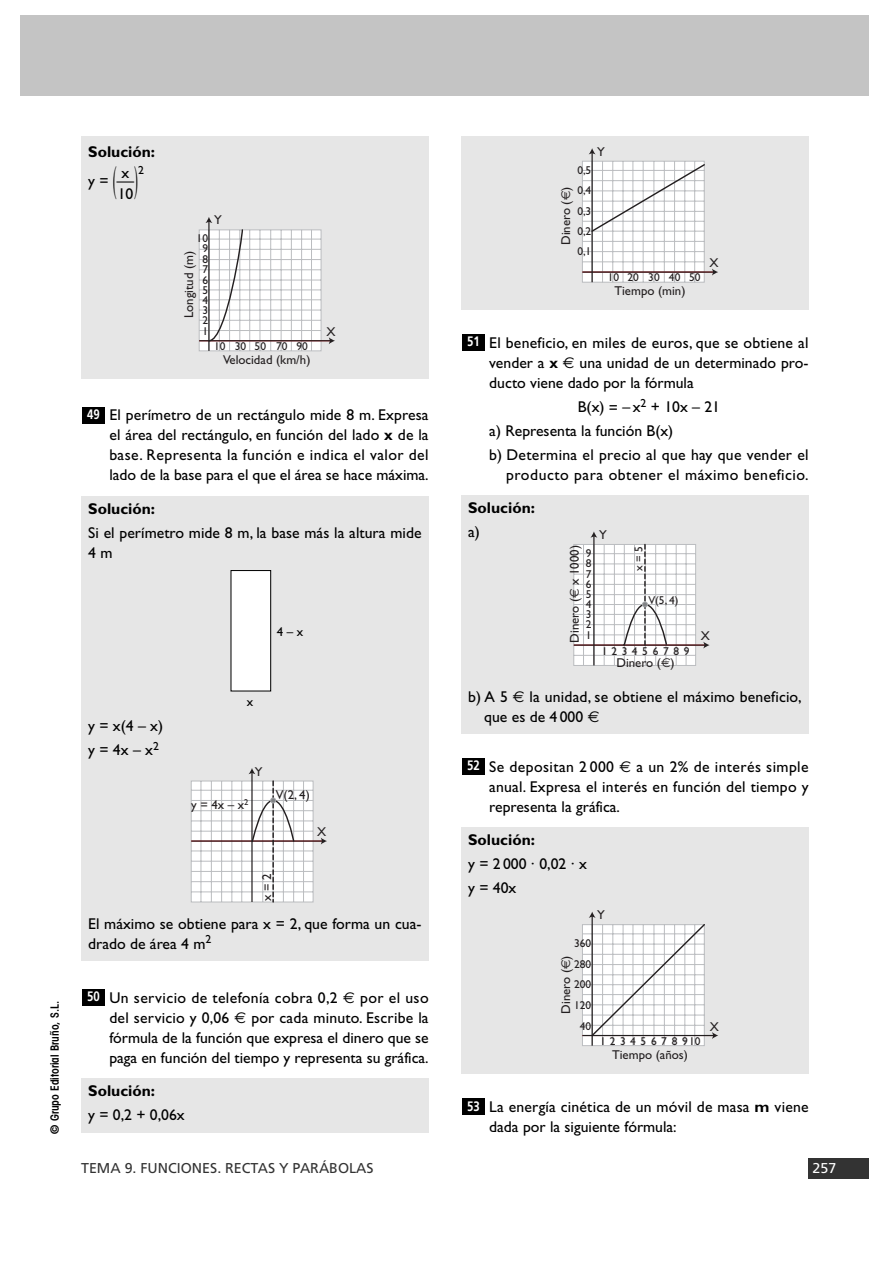
<style>
.page{position:relative;width:893px;height:1263px;background:#fff}
.page>*{position:absolute;margin:0;border:0;box-sizing:border-box;transform-origin:0 0}
.t1{font:38.4px "Anaya Math 1";color:#000;scale:.31 1}
.t2{font:15.6px/20px "Gill Sans";color:#000}
.t3{font:15.6px/24px "Gill Sans";letter-spacing:.02em;color:#000}
.t4{font:700 15.6px "Gill Sans";color:#000}
.t5{font:15.6px "Gill Sans";letter-spacing:.035em;color:#000}
.t6{font:15.6px "Gill Sans";color:#000;scale:1.1 1}
.t7{font:14.25px "Frutiger";color:#333}
.t8{font:14.25px "Frutiger";color:#fff}
.t9{font:700 13.65px "Frutiger";color:#fff;scale:.83 1}
.t10{font:12.9px "Gill Sans";color:#231f20}
.t11{font:12.9px "Gill Sans";color:#000}
.t12{font:11.7px "Gill Sans";color:#000}
.t13{font:11.4px "Gill Sans";color:#231f20}
.t14{font:600 condensed 11.4px "Avant Garde";color:#000}
.t15{font:11.4px "Gill Sans";letter-spacing:.39em;color:#231f20}
.t16{font:11.4px "Gill Sans";letter-spacing:.4em;color:#231f20}
.s1{font-weight:700}
.s2{font-family:"Euro Sans"}
</style>
<div class="page">
<div style="left:808px;top:1158px;width:61px;height:20px;background:#333"></div>
<div style="left:20px;top:15px;width:849px;height:81px;background:#c4c4c4"></div>
<div style="left:462px;top:1098px;width:22px;height:17px;background:#000"></div>
<div style="left:461px;top:827px;width:347px;height:247px;background:#e6e6e6"></div>
<div style="left:462px;top:758px;width:22px;height:16px;background:#000"></div>
<div style="left:461px;top:495px;width:347px;height:239px;background:#e6e6e6"></div>
<div style="left:462px;top:334px;width:22px;height:16px;background:#000"></div>
<div style="left:461px;top:136px;width:347px;height:174px;background:#e6e6e6"></div>
<div style="left:81px;top:1078px;width:347px;height:55px;background:#e6e6e6"></div>
<div style="left:82px;top:989px;width:23px;height:16px;background:#000"></div>
<div style="left:81px;top:496px;width:347px;height:465px;background:#e6e6e6"></div>
<div style="left:82px;top:407px;width:23px;height:16px;background:#000"></div>
<div style="left:81px;top:136px;width:347px;height:242px;background:#e6e6e6"></div>
<hr style="left:199px;top:340px;width:131px;height:1px;background:#231f20">
<svg style="left:329px;top:337px;width:6px;height:7px"></svg>
<svg style="left:198px;top:217px;width:124px;height:135px"></svg>
<hr style="left:573px;top:645px;width:132px;height:1px;background:#231f20">
<svg style="left:703px;top:642px;width:6px;height:7px"></svg>
<hr style="left:593px;top:536px;width:1px;height:129px;background:#231f20">
<svg style="left:590px;top:531px;width:7px;height:7px"></svg>
<svg style="left:573px;top:544px;width:123px;height:122px;background:#eae9ea"></svg>
<hr style="left:191px;top:840px;width:131px;height:2px;background:#231f20">
<svg style="left:321px;top:838px;width:6px;height:7px"></svg>
<hr style="left:251px;top:772px;width:1px;height:130px;background:#231f20">
<svg style="left:248px;top:768px;width:7px;height:6px"></svg>
<svg style="left:191px;top:780px;width:123px;height:123px"></svg>
<hr style="left:582px;top:271px;width:131px;height:2px;background:#231f20">
<svg style="left:712px;top:269px;width:6px;height:7px"></svg>
<hr style="left:591px;top:153px;width:1px;height:129px;background:#231f20">
<svg style="left:589px;top:148px;width:6px;height:6px"></svg>
<svg style="left:582px;top:160px;width:124px;height:123px;background:#eaeaea"></svg>
<hr style="left:582px;top:1035px;width:131px;height:1px;background:#231f20">
<svg style="left:712px;top:1032px;width:6px;height:7px"></svg>
<svg style="left:582px;top:912px;width:124px;height:134px"></svg>
<div style="left:231px;top:571px;width:39px;height:120px;background:#fff"></div>
<div style="left:231px;top:570px;width:40px;height:121px;border:1px solid #000"></div>
<p class="t14" style="left:50px;top:1134px;width:134px;rotate:-90deg">© Grupo Editorial Bruño, S.L.</p>
<p class="t4" style="left:88px;top:146px;width:68px">Solución:</p>
<p class="t2" style="left:122px;top:164px;width:9px">x</p>
<p class="t2" style="left:88px;top:173px;width:22px">y =</p>
<h1 class="t1" style="left:113px;top:163px;width:83px">( )</h1>
<p class="t12" style="left:138px;top:166px;width:7px">2</p>
<p class="t6" style="left:117px;top:176px;width:17px">—</p>
<p class="t2" style="left:118px;top:185px;width:17px">10</p>
<p class="t10" style="left:214px;top:216px;width:9px">Y</p>
<p class="t13" style="left:197px;top:235px;width:13px">10</p>
<p class="t13" style="left:202px;top:245px;width:7px">9</p>
<p class="t10" style="left:184px;top:318px;width:69px;rotate:-90deg">Longitud (m)</p>
<p class="t13" style="left:202px;top:255px;width:7px">8</p>
<p class="t13" style="left:202px;top:266px;width:7px">7</p>
<p class="t13" style="left:202px;top:276px;width:7px">6</p>
<p class="t13" style="left:202px;top:286px;width:7px">5</p>
<p class="t13" style="left:202px;top:296px;width:7px">4</p>
<p class="t13" style="left:202px;top:306px;width:7px">3</p>
<p class="t13" style="left:202px;top:316px;width:7px">2</p>
<p class="t13" style="left:202px;top:327px;width:7px">1</p>
<p class="t13" style="left:214px;top:342px;width:13px">10</p>
<p class="t13" style="left:276px;top:342px;width:33px">70 90</p>
<p class="t13" style="left:235px;top:342px;width:33px">30 50</p>
<p class="t10" style="left:223px;top:355px;width:89px">Velocidad (km/h)</p>
<p class="t10" style="left:326px;top:327px;width:11px">X</p>
<p class="t9" style="left:87px;top:409px;width:17px">49</p>
<p class="t2" style="left:109px;top:407px;width:321px;text-align:justify">El perímetro de un rectángulo mide 8 m. Expresa el área del rectángulo, en función del lado <span class="s1">x</span> de la base. Representa la función e indica el valor del lado de la base para el que el área se hace máxima.</p>
<p class="t4" style="left:88px;top:503px;width:68px">Solución:</p>
<p class="t2" style="left:88px;top:524px;width:335px">Si el perímetro mide 8 m, la base más la altura mide<br>4 m</p>
<p class="t2" style="left:88px;top:716px;width:76px;line-height:24px">y = x(4 – x) y = 4x – x<sup>2</sup></p>
<p class="t11" style="left:277px;top:627px;width:28px">4 – x</p>
<p class="t11" style="left:247px;top:697px;width:8px">x</p>
<p class="t10" style="left:255px;top:767px;width:9px">Y</p>
<p class="t10" style="left:191px;top:801px;width:59px">y = 4x – x<sup>2</sup></p>
<p class="t10" style="left:276px;top:790px;width:35px">V(2, 4)</p>
<p class="t10" style="left:317px;top:827px;width:11px">X</p>
<p class="t10" style="left:262px;top:901px;width:29px;rotate:-90deg">x = 2</p>
<p class="t2" style="left:88px;top:915px;width:335px">El máximo se obtiene para x = 2, que forma un cua&shy;drado de área 4 m<sup>2</sup></p>
<p class="t9" style="left:87px;top:991px;width:17px">50</p>
<p class="t2" style="left:109px;top:989px;width:321px;text-align:justify">Un servicio de telefonía cobra 0,2 <span class="s2">€</span> por el uso del servicio y 0,06 <span class="s2">€</span> por cada minuto. Escribe la fórmula de la función que expresa el dinero que se paga en función del tiempo y representa su gráfica.</p>
<p class="t4" style="left:88px;top:1086px;width:68px">Solución:</p>
<p class="t2" style="left:88px;top:1107px;width:98px">y = 0,2 + 0,06x</p>
<p class="t10" style="left:597px;top:147px;width:9px">Y</p>
<p class="t13" style="left:577px;top:166px;width:15px">0,5</p>
<p class="t13" style="left:577px;top:186px;width:15px">0,4</p>
<p class="t10" style="left:561px;top:245px;width:60px;rotate:-90deg">Dinero (<span class="s2">€</span>)</p>
<p class="t13" style="left:577px;top:207px;width:15px">0,3</p>
<p class="t13" style="left:577px;top:227px;width:15px">0,2</p>
<p class="t13" style="left:577px;top:247px;width:15px">0,1</p>
<p class="t13" style="left:627px;top:273px;width:13px">20</p>
<p class="t10" style="left:614px;top:287px;width:73px">Tiempo (min)</p>
<p class="t13" style="left:608px;top:273px;width:13px">10</p>
<p class="t13" style="left:648px;top:273px;width:54px">30 40 50</p>
<p class="t10" style="left:709px;top:258px;width:11px">X</p>
<p class="t9" style="left:467px;top:336px;width:17px">51</p>
<p class="t2" style="left:489px;top:334px;width:321px;text-align:justify">El beneficio, en miles de euros, que se obtiene al vender a <span class="s1">x</span> <span class="s2">€</span> una unidad de un determinado pro&shy;ducto viene dado por la fórmula</p>
<p class="t3" style="left:489px;top:396px;width:321px;text-indent:88px">B(x) = –x<sup>2</sup> + 10x – 21<br>a) Representa la función B(x)<br>b) Determina el precio al que hay que vender el</p>
<p class="t5" style="left:506px;top:469px;width:304px">producto para obtener el máximo beneficio.</p>
<p class="t4" style="left:468px;top:502px;width:68px">Solución:</p>
<p class="t2" style="left:468px;top:524px;width:13px">a)</p>
<p class="t10" style="left:599px;top:530px;width:9px">Y</p>
<p class="t10" style="left:570px;top:643px;width:99px;rotate:-90deg">Dinero (<span class="s2">€</span> x 1000)</p>
<p class="t13" style="left:586px;top:549px;width:7px">9</p>
<p class="t13" style="left:586px;top:559px;width:7px">8</p>
<p class="t13" style="left:586px;top:570px;width:7px">7</p>
<p class="t13" style="left:586px;top:580px;width:7px">6</p>
<p class="t13" style="left:586px;top:590px;width:7px">5</p>
<p class="t13" style="left:586px;top:600px;width:7px">4</p>
<p class="t13" style="left:586px;top:610px;width:7px">3</p>
<p class="t13" style="left:586px;top:620px;width:7px">2</p>
<p class="t13" style="left:586px;top:631px;width:7px">1</p>
<p class="t13" style="left:634px;top:571px;width:26px;rotate:-90deg">x = 5</p>
<p class="t13" style="left:648px;top:596px;width:32px">V(5, 4)</p>
<p class="t16" style="left:602px;top:648px;width:89px">123456789</p>
<p class="t10" style="left:616px;top:659px;width:60px">Dinero (<span class="s2">€</span>)</p>
<p class="t10" style="left:701px;top:631px;width:11px">X</p>
<p class="t2" style="left:484px;top:689px;width:318px;text-indent:-16px">b) A 5 <span class="s2">€</span> la unidad, se obtiene el máximo beneficio, que es de 4 000 <span class="s2">€</span></p>
<p class="t9" style="left:467px;top:760px;width:17px">52</p>
<p class="t2" style="left:489px;top:758px;width:321px;text-align:justify">Se depositan 2 000 <span class="s2">€</span> a un 2% de interés simple anual. Expresa el interés en función del tiempo y representa la gráfica.</p>
<p class="t4" style="left:468px;top:835px;width:68px">Solución:</p>
<p class="t2" style="left:468px;top:854px;width:120px;line-height:24px">y = 2 000 · 0,02 · x y = 40x</p>
<p class="t10" style="left:597px;top:910px;width:9px">Y</p>
<p class="t13" style="left:574px;top:939px;width:19px">360</p>
<p class="t10" style="left:561px;top:1014px;width:60px;rotate:-90deg">Dinero (<span class="s2">€</span>)</p>
<p class="t13" style="left:574px;top:960px;width:19px">280</p>
<p class="t13" style="left:574px;top:981px;width:19px">200</p>
<p class="t13" style="left:574px;top:1001px;width:19px">120</p>
<p class="t13" style="left:580px;top:1022px;width:13px">40</p>
<p class="t15" style="left:600px;top:1037px;width:102px">12345678910</p>
<p class="t10" style="left:612px;top:1050px;width:77px">Tiempo (años)</p>
<p class="t10" style="left:709px;top:1022px;width:11px">X</p>
<p class="t9" style="left:467px;top:1100px;width:17px">53</p>
<p class="t2" style="left:489px;top:1098px;width:321px">La energía cinética de un móvil de masa <span class="s1">m</span> viene dada por la siguiente fórmula:</p>
<p class="t7" style="left:81px;top:1163px;width:294px">TEMA 9. FUNCIONES. RECTAS Y PARÁBOLAS</p>
<p class="t8" style="left:812px;top:1163px;width:25px">257</p>
</div>
